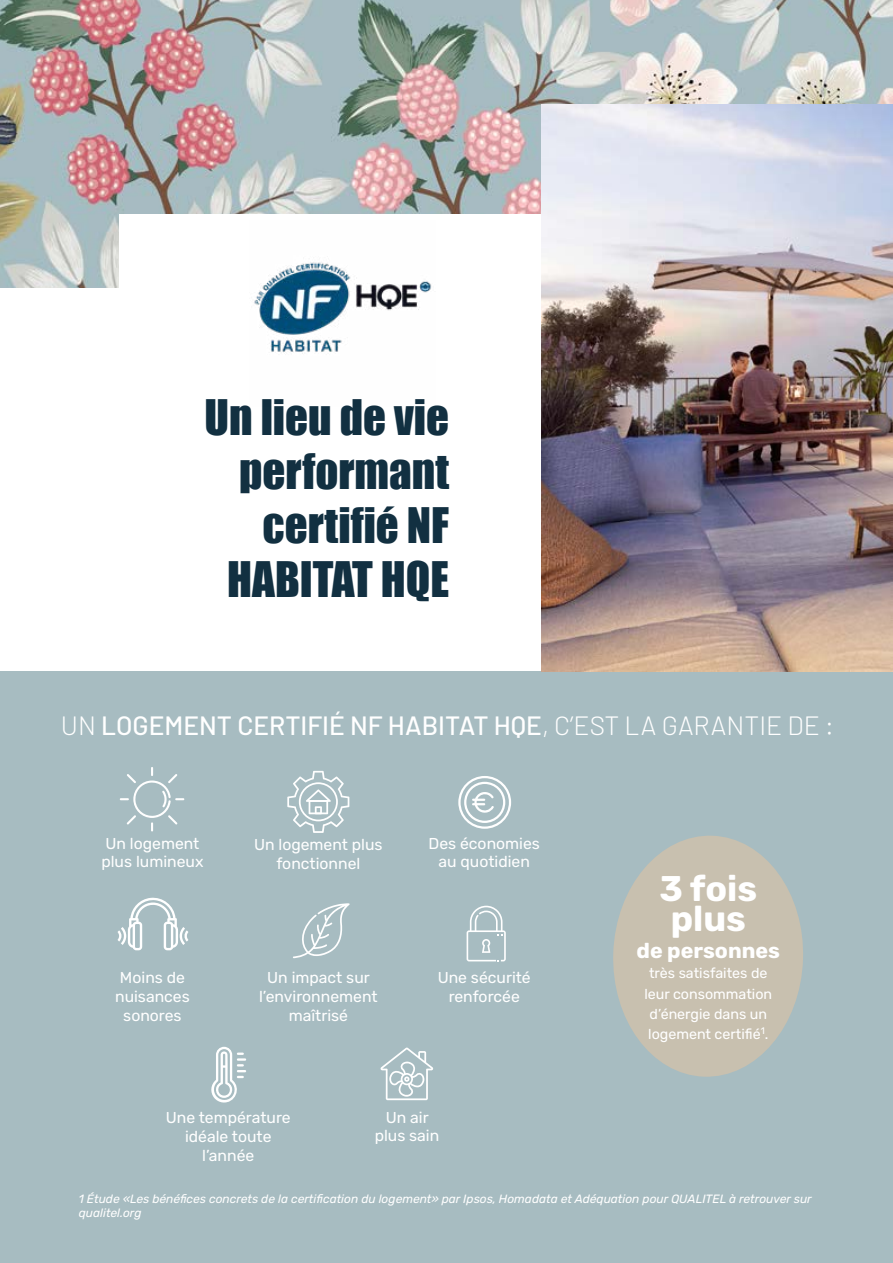
<style>
.page{position:relative;width:893px;height:1263px;background:#fff}
.page>*{position:absolute;margin:0;border:0;box-sizing:border-box;transform-origin:0 0}
.t1{font:45px/54px "Impact";color:#123041;text-align:right}
.t2{font:700 35.7px/30px "Rubik";color:#fff;text-align:center}
.t3{font:500 26.4px "Barlow";color:#fff}
.t4{font:700 21.45px "Rubik";color:#fff}
.t5{font:15.75px/18.9px "Rubik";color:#fff;text-align:center}
.t6{font:14.25px/20.2px "Rubik";color:#fff;text-align:center}
.t7{font:italic 12px/14.4px "Rubik";color:#fff}
.s1{font-weight:300}
</style>
<div class="page">
<div style="left:0;top:672px;width:893px;height:591px;background:#a7bcc1"></div>
<svg style="left:458px;top:776px;width:53px;height:53px"></svg>
<svg style="left:211px;top:1047px;width:35px;height:56px"></svg>
<svg style="left:117px;top:897px;width:71px;height:53px"></svg>
<svg style="left:380px;top:1047px;width:53px;height:53px"></svg>
<svg style="left:467px;top:906px;width:39px;height:55px"></svg>
<svg style="left:293px;top:903px;width:57px;height:55px"></svg>
<svg style="left:613px;top:835px;width:190px;height:242px;fill:#c8c0af"></svg>
<svg style="left:120px;top:767px;width:64px;height:64px"></svg>
<svg style="left:287px;top:771px;width:62px;height:62px"></svg>
<img style="left:0;top:0;width:893px;height:287px">
<div style="left:120px;top:214px;width:467px;height:426px;background:#fff"></div>
<img style="left:254px;top:262px;width:178px;height:92px">
<img style="left:541px;top:104px;width:352px;height:567px">
<h1 class="t1" style="left:205px;top:389px;width:246px">Un lieu de vie performant certifié NF<br>HABITAT HQE</h1>
<h3 class="t3" style="left:61px;top:706px;width:775px"><span class="s1">UN</span> LOGEMENT CERTIFIÉ NF HABITAT HQE<span class="s1">, C’EST LA GARANTIE DE :</span></h3>
<p class="t5" style="left:101px;top:834px;width:104px;text-align:left">Un logement plus lumineux</p>
<p class="t5" style="left:254px;top:835px;width:130px">Un logement plus fonctionnel</p>
<p class="t5" style="left:115px;top:969px;width:76px">Moins de nuisances sonores</p>
<p class="t5" style="left:259px;top:969px;width:120px">Un impact sur l’environnement maîtrisé</p>
<p class="t5" style="left:429px;top:834px;width:113px">Des économies au quotidien</p>
<p class="t5" style="left:438px;top:969px;width:95px">Une sécurité renforcée</p>
<p class="t5" style="left:166px;top:1108px;width:126px">Une température idéale toute l’année</p>
<p class="t5" style="left:375px;top:1108px;width:66px">Un air plus sain</p>
<h2 class="t2" style="left:659px;top:874px;width:99px">3 fois plus</h2>
<h3 class="t4" style="left:636px;top:938px;width:145px">de personnes</h3>
<p class="t6" style="left:644px;top:964px;width:129px">très satisfaites de leur consommation d’énergie dans un logement certifié<sup>1</sup>.</p>
<p class="t7" style="left:79px;top:1192px;width:734px">1 Étude «Les bénéfices concrets de la certification du logement» par Ipsos, Homadata et Adéquation pour QUALITEL à retrouver sur qualitel.org</p>
</div>
